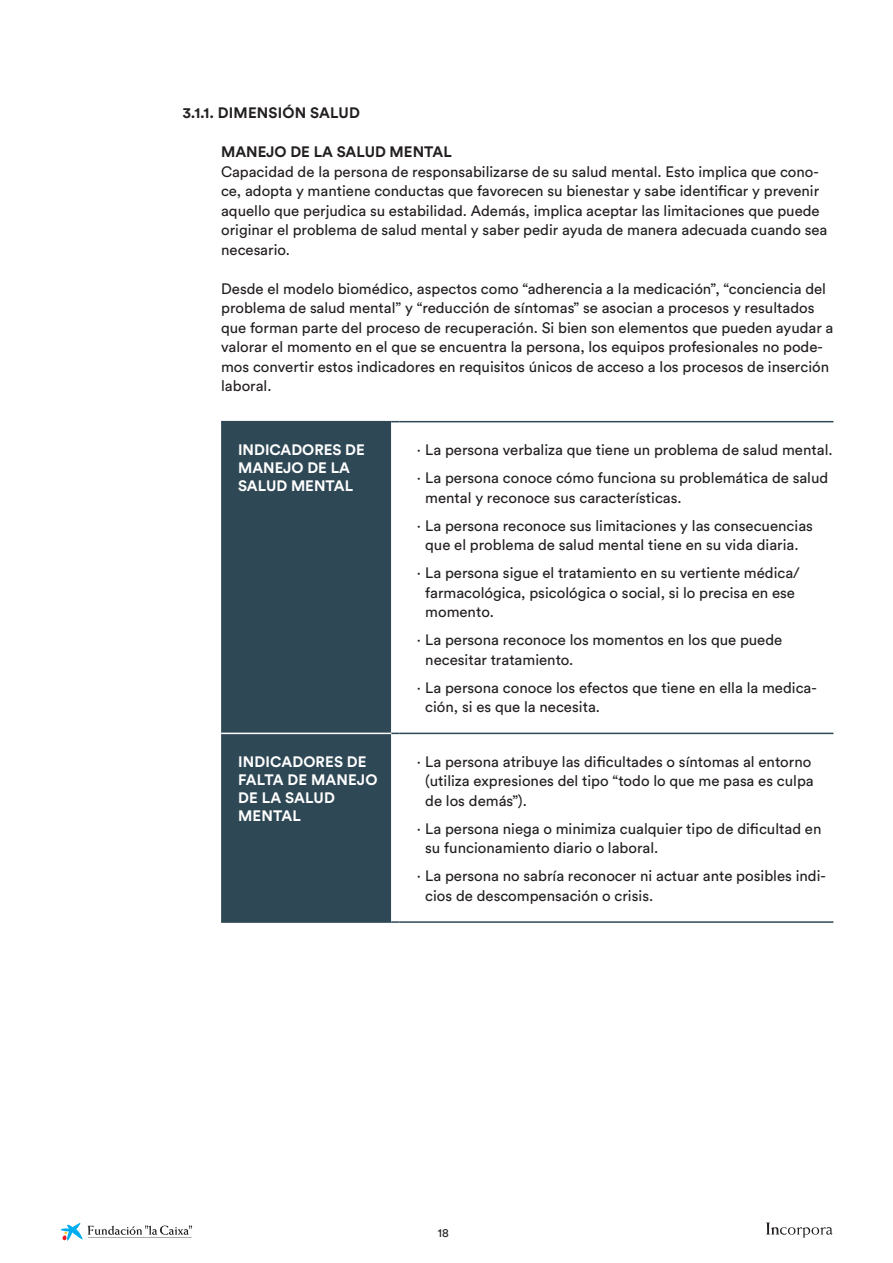
<style>
.page{position:relative;width:893px;height:1263px;background:#fff}
.page>*{position:absolute;margin:0;border:0;box-sizing:border-box;transform-origin:0 0}
._1_2_3_Texto_corrido{font:15px/19.5px "Circular Std";color:#231f20}
.TITULAR_BLANCO{font:700 15px/18px "Circular Std";color:#fff}
._1_2_3_Texto_corrido-2{font:700 15px "Circular Std";color:#231f20}
._1_2_3_TITULAR{font:700 15px "Circular Std";letter-spacing:.01em;color:#231f20}
.t1{font:12px "Circular Std";color:#231f20}
</style>
<div class="page">
<svg style="left:766px;top:1222px;width:67px;height:15px"></svg>
<svg style="left:61px;top:1223px;width:131px;height:18px"></svg>
<div style="left:221px;top:422px;width:170px;height:499px;background:#2f4856"></div>
<svg style="left:391px;top:422px;width:442px;height:313px"></svg>
<hr style="left:221px;top:421px;width:170px;height:1px;background:#2f4856">
<hr style="left:400px;top:421px;width:433px;height:1px;background:#2f4856">
<hr style="left:400px;top:733px;width:433px;height:1px;background:#2f4856">
<hr style="left:221px;top:733px;width:170px;height:1px;background:#fff">
<hr style="left:221px;top:921px;width:170px;height:2px;background:#2f4856">
<svg style="left:391px;top:921px;width:9px;height:2px"></svg>
<hr style="left:400px;top:921px;width:433px;height:2px;background:#2f4856">
<p class="_1_2_3_TITULAR" style="left:183px;top:103px;width:179px">3.1.1. DIMENSIÓN SALUD</p>
<p class="_1_2_3_Texto_corrido-2" style="left:221px;top:142px;width:232px">MANEJO DE LA SALUD MENTAL</p>
<p class="_1_2_3_Texto_corrido" style="left:221px;top:162px;width:608px">Capacidad de la persona de responsabilizarse de su salud mental. Esto implica que cono&shy;ce, adopta y mantiene conductas que favorecen su bienestar y sabe identificar y prevenir aquello que perjudica su estabilidad. Además, implica aceptar las limitaciones que puede originar el problema de salud mental y saber pedir ayuda de manera adecuada cuando sea necesario.</p>
<p class="_1_2_3_Texto_corrido" style="left:221px;top:279px;width:614px">Desde el modelo biomédico, aspectos como “adherencia a la medicación”, “conciencia del problema de salud mental” y “reducción de síntomas” se asocian a procesos y resultados que forman parte del proceso de recuperación. Si bien son elementos que pueden ayudar a valorar el momento en el que se encuentra la persona, los equipos profesionales no pode&shy;mos convertir estos indicadores en requisitos únicos de acceso a los procesos de inserción laboral.</p>
<p class="TITULAR_BLANCO" style="left:238px;top:440px;width:128px">INDICADORES DE<br>MANEJO DE LA<br>SALUD MENTAL</p>
<p class="_1_2_3_Texto_corrido" style="left:417px;top:440px;width:417px">· La persona verbaliza que tiene un problema de salud mental.</p>
<p class="_1_2_3_Texto_corrido" style="left:425px;top:468px;width:404px;text-indent:-9px">· La persona conoce cómo funciona su problemática de salud mental y reconoce sus características.</p>
<p class="_1_2_3_Texto_corrido" style="left:417px;top:515px;width:398px;text-align:center">· La persona reconoce sus limitaciones y las consecuencias que el problema de salud mental tiene en su vida diaria.</p>
<p class="_1_2_3_Texto_corrido" style="left:425px;top:563px;width:376px;text-indent:-9px">· La persona sigue el tratamiento en su vertiente médica/ farmacológica, psicológica o social, si lo precisa en ese momento.</p>
<p class="_1_2_3_Texto_corrido" style="left:425px;top:630px;width:359px;text-indent:-9px">· La persona reconoce los momentos en los que puede necesitar tratamiento.</p>
<p class="_1_2_3_Texto_corrido" style="left:425px;top:677px;width:393px;text-indent:-9px">· La persona conoce los efectos que tiene en ella la medica&shy;ción, si es que la necesita.</p>
<p class="TITULAR_BLANCO" style="left:238px;top:752px;width:141px">INDICADORES DE<br>FALTA DE MANEJO<br>DE LA SALUD</p>
<p class="TITULAR_BLANCO" style="left:238px;top:806px;width:64px">MENTAL</p>
<p class="_1_2_3_Texto_corrido" style="left:425px;top:751px;width:390px;text-indent:-9px">· La persona atribuye las dificultades o síntomas al entorno (utiliza expresiones del tipo “todo lo que me pasa es culpa de los demás”).</p>
<p class="_1_2_3_Texto_corrido" style="left:425px;top:818px;width:398px;text-indent:-9px">· La persona niega o minimiza cualquier tipo de dificultad en su funcionamiento diario o laboral.</p>
<p class="_1_2_3_Texto_corrido" style="left:425px;top:866px;width:402px;text-indent:-9px">· La persona no sabría reconocer ni actuar ante posibles indi&shy;cios de descompensación o crisis.</p>
<p class="t1" style="left:438px;top:1225px;width:12px">18</p>
</div>
